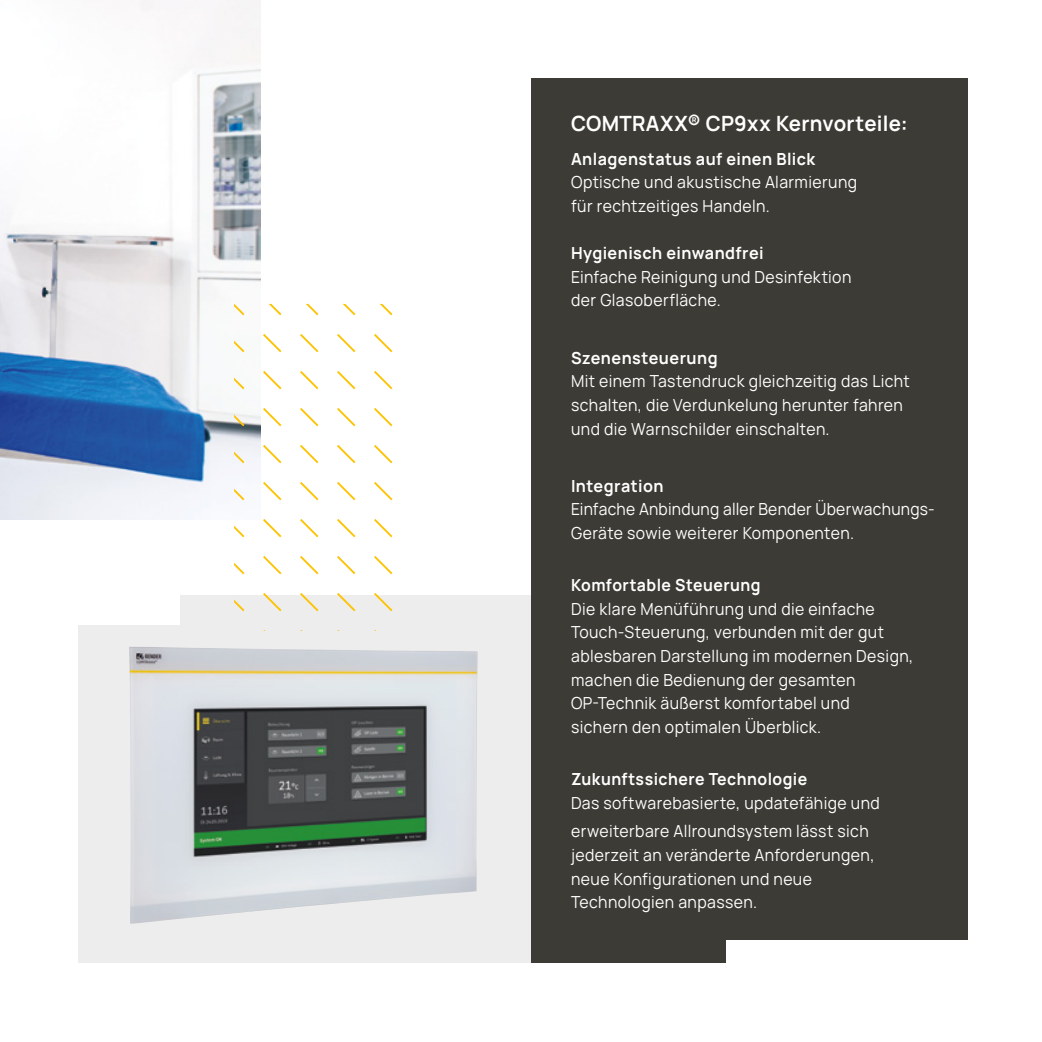
<style>
.page{position:relative;width:1042px;height:1042px;background:#fff}
.page>*{position:absolute;margin:0;border:0;box-sizing:border-box;transform-origin:0 0}
.Fließtext_9_5_Pt{font:700 21px "Manrope";letter-spacing:.015em;color:#fff}
.Fließtext_9_5_Pt-2{font:16.62px/23.6px "Manrope";letter-spacing:.025em;color:#fff;scale:.95 1}
.Fließtext_9_5_Pt-3{font:16.62px/23.6px "Manrope";letter-spacing:.025em;color:#fff;scale:.94 1}
.s1{font-weight:700}
</style>
<div class="page">
<img style="left:0;top:0;width:260px;height:519px">
<div style="left:78px;top:625px;width:470px;height:338px;background:#ededed"></div>
<div style="left:180px;top:595px;width:356px;height:51px;background:#ededed"></div>
<div style="left:531px;top:79px;width:436px;height:884px;background:#3c3b35"></div>
<div style="left:726px;top:940px;width:316px;height:45px;background:#fff"></div>
<img style="left:129px;top:647px;width:348px;height:277px">
<svg style="left:234px;top:304px;width:159px;height:327px"></svg>
<p class="Fließtext_9_5_Pt" style="left:571px;top:109px;width:338px">COMTRAXX® CP9xx Kernvorteile:</p>
<p class="Fließtext_9_5_Pt-2" style="left:571px;top:146px;width:303px"><span class="s1">Anlagenstatus auf einen Blick<br></span>Optische und akustische Alarmierung für rechtzeitiges Handeln.</p>
<p class="Fließtext_9_5_Pt-2" style="left:571px;top:241px;width:297px"><span class="s1">Hygienisch einwandfrei<br></span>Einfache Reinigung und Desinfektion der Glasoberfläche.</p>
<p class="Fließtext_9_5_Pt-2" style="left:571px;top:345px;width:358px"><span class="s1">Szenensteuerung<br></span>Mit einem Tastendruck gleichzeitig das Licht schalten, die Verdunkelung herunter fahren und die Warnschilder einschalten.</p>
<p class="Fließtext_9_5_Pt-3" style="left:571px;top:473px;width:388px"><span class="s1">Integration<br></span>Einfache Anbindung aller Bender Überwachungs-<br>Geräte sowie weiterer Komponenten.</p>
<p class="Fließtext_9_5_Pt-2" style="left:571px;top:572px;width:362px"><span class="s1">Komfortable Steuerung<br></span>Die klare Menüführung und die einfache Touch-Steuerung, verbunden mit der gut ablesbaren Darstellung im modernen Design, machen die Bedienung der gesamten OP-Technik äußerst komfortabel und<br>sichern den optimalen Überblick.</p>
<p class="Fließtext_9_5_Pt-2" style="left:571px;top:766px;width:326px"><span class="s1">Zukunftssichere Technologie<br></span>Das softwarebasierte, updatefähige und</p>
<p class="Fließtext_9_5_Pt-2" style="left:571px;top:819px;width:321px">erweiterbare Allroundsystem lässt sich jederzeit an veränderte Anforderungen, neue Konfigurationen und neue Technologien anpassen.</p>
</div>
